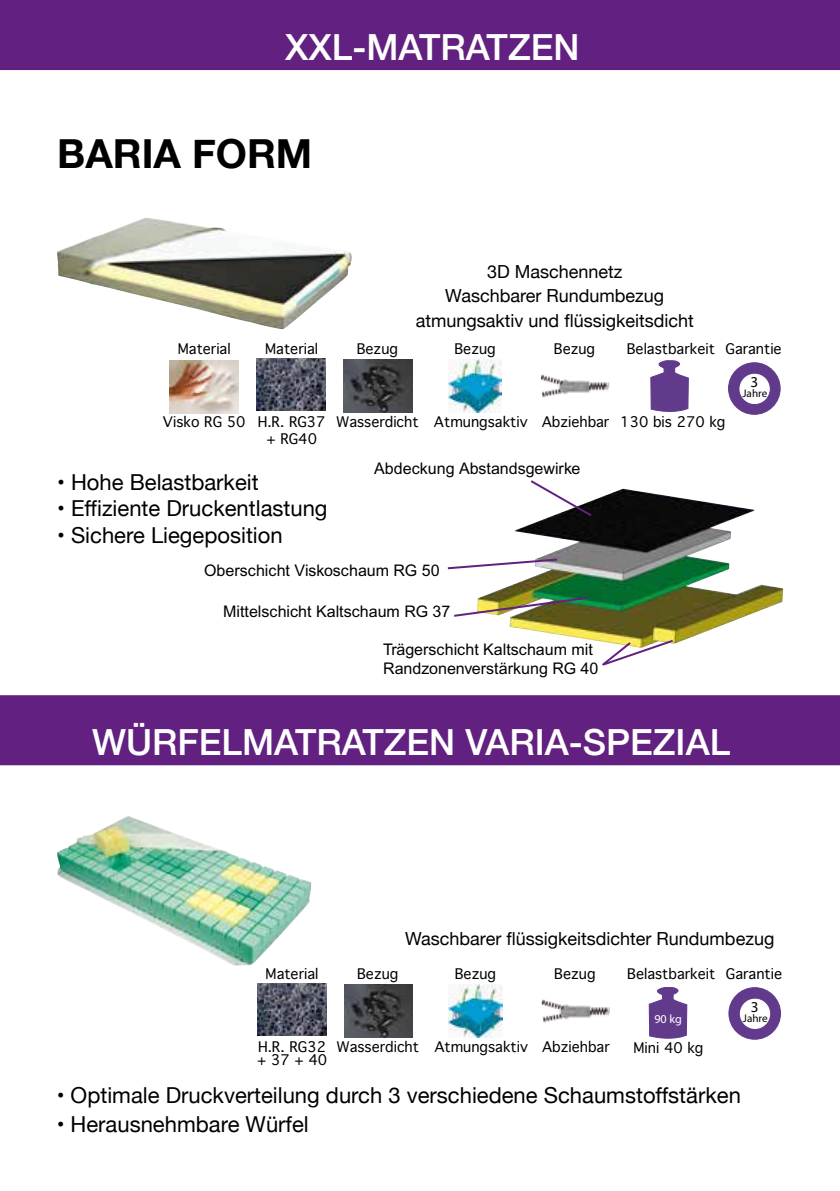
<style>
.page{position:relative;width:840px;height:1191px;background:#fff}
.page>*{position:absolute;margin:0;border:0;box-sizing:border-box;transform-origin:0 0}
.t1{font:700 40px "Helvetica Neue";color:#000}
.t2{font:500 36px "Helvetica Neue";color:#fff}
.t3{font:22px "Helvetica Neue";color:#000}
.t4{font:18px/24.4px "Helvetica Neue";color:#000;text-align:center}
.t5{font:16px/19.2px "Arial";color:#000}
.t6{font:15.2px "Myriad Pro";color:#000}
.t7{font:14px/16.8px "Geneva";color:#000;text-align:center}
.t8{font:12.2px "Myriad Pro";color:#fff}
.t9{font:11px "Myriad Pro";color:#000}
</style>
<div class="page">
<div style="left:0;top:0;width:839px;height:70px;background:#622181"></div>
<img style="left:57px;top:217px;width:294px;height:113px">
<img style="left:486px;top:489px;width:296px;height:155px">
<div style="left:0;top:695px;width:839px;height:70px;background:#622181"></div>
<img style="left:57px;top:816px;width:254px;height:149px">
<img style="left:170px;top:360px;width:68px;height:53px">
<img style="left:343px;top:360px;width:69px;height:53px">
<img style="left:448px;top:360px;width:53px;height:53px">
<img style="left:541px;top:374px;width:68px;height:24px">
<div style="left:728px;top:363px;width:51px;height:51px;background:#623a8b;border-radius:50%"></div>
<div style="left:727px;top:362px;width:53px;height:53px;border:1px solid #623a8b;border-radius:50%"></div>
<div style="left:738px;top:373px;width:32px;height:31px;background:#fff;border-radius:50%"></div>
<div style="left:738px;top:372px;width:32px;height:33px;border:1px solid #623a8b;border-radius:50%"></div>
<img style="left:257px;top:359px;width:68px;height:52px">
<svg style="left:650px;top:360px;width:39px;height:52px"></svg>
<img style="left:344px;top:984px;width:68px;height:53px">
<img style="left:448px;top:984px;width:54px;height:53px">
<img style="left:541px;top:999px;width:68px;height:24px">
<div style="left:728px;top:987px;width:52px;height:52px;background:#623a8b;border-radius:50%"></div>
<div style="left:728px;top:987px;width:52px;height:52px;border:1px solid #623a8b;border-radius:50%"></div>
<div style="left:738px;top:998px;width:32px;height:31px;background:#fff;border-radius:50%"></div>
<div style="left:738px;top:997px;width:32px;height:33px;border:1px solid #623a8b;border-radius:50%"></div>
<img style="left:257px;top:983px;width:69px;height:52px">
<svg style="left:648px;top:987px;width:39px;height:52px"></svg>
<svg style="left:599px;top:638px;width:75px;height:28px"></svg>
<img style="left:454px;top:595px;width:135px;height:23px">
<svg style="left:447px;top:557px;width:112px;height:13px"></svg>
<svg style="left:528px;top:480px;width:65px;height:38px"></svg>
<h2 class="t2" style="left:285px;top:18px;width:296px">XXL-MATRATZEN</h2>
<h1 class="t1" style="left:57px;top:122px;width:256px">BARIA FORM</h1>
<p class="t4" style="left:415px;top:260px;width:279px">3D Maschennetz<br>Waschbarer Rundumbezug atmungsaktiv und flüssigkeitsdicht</p>
<p class="t7" style="left:178px;top:340px;width:54px">Material</p>
<p class="t7" style="left:725px;top:340px;width:58px">Garantie</p>
<p class="t7" style="left:265px;top:340px;width:54px">Material</p>
<p class="t7" style="left:626px;top:340px;width:90px">Belastbarkeit</p>
<p class="t7" style="left:356px;top:340px;width:43px">Bezug</p>
<p class="t7" style="left:454px;top:340px;width:43px">Bezug</p>
<p class="t7" style="left:553px;top:340px;width:43px">Bezug</p>
<p class="t7" style="left:163px;top:413px;width:84px">Visko RG 50</p>
<p class="t7" style="left:257px;top:413px;width:69px">H.R. RG37 + RG40</p>
<h3 class="t3" style="left:57px;top:466px;width:203px">• Hohe Belastbarkeit</h3>
<h3 class="t3" style="left:57px;top:492px;width:272px">• Effiziente Druckentlastung</h3>
<h3 class="t3" style="left:57px;top:519px;width:227px">• Sichere Liegeposition</h3>
<p class="t7" style="left:336px;top:413px;width:84px">Wasserdicht</p>
<p class="t7" style="left:433px;top:413px;width:95px">Atmungsaktiv</p>
<p class="t7" style="left:541px;top:413px;width:69px">Abziehbar</p>
<p class="t5" style="left:374px;top:459px;width:208px">Abdeckung Abstandsgewirke</p>
<p class="t5" style="left:204px;top:561px;width:237px">Oberschicht Viskoschaum RG 50</p>
<p class="t5" style="left:223px;top:601px;width:228px">Mittelschicht Kaltschaum RG 37</p>
<p class="t5" style="left:383px;top:640px;width:216px">Trägerschicht Kaltschaum mit<br>Randzonenverstärkung RG 40</p>
<p class="t7" style="left:620px;top:413px;width:107px">130 bis 270 kg</p>
<p class="t6" style="left:750px;top:372px;width:9px">3</p>
<p class="t9" style="left:742px;top:386px;width:26px">Jahre</p>
<h2 class="t2" style="left:92px;top:713px;width:639px">WÜRFELMATRATZEN VARIA-SPEZIAL</h2>
<p class="t7" style="left:265px;top:965px;width:54px">Material</p>
<p class="t4" style="left:405px;top:927px;width:370px">Waschbarer flüssigkeitsdichter Rundumbezug</p>
<p class="t7" style="left:626px;top:965px;width:90px">Belastbarkeit</p>
<p class="t7" style="left:357px;top:965px;width:43px">Bezug</p>
<p class="t7" style="left:725px;top:965px;width:58px">Garantie</p>
<p class="t7" style="left:454px;top:965px;width:43px">Bezug</p>
<p class="t7" style="left:554px;top:965px;width:43px">Bezug</p>
<p class="t8" style="left:654px;top:1011px;width:29px">90 kg</p>
<p class="t6" style="left:750px;top:997px;width:9px">3</p>
<p class="t9" style="left:742px;top:1011px;width:26px">Jahre</p>
<p class="t7" style="left:336px;top:1038px;width:84px">Wasserdicht</p>
<p class="t7" style="left:434px;top:1038px;width:95px">Atmungsaktiv</p>
<p class="t7" style="left:541px;top:1038px;width:69px">Abziehbar</p>
<p class="t7" style="left:257px;top:1040px;width:72px;line-height:12.8px;text-align:left">H.R. RG32 + 37 + 40</p>
<p class="t7" style="left:633px;top:1039px;width:71px">Mini 40 kg</p>
<h3 class="t3" style="left:57px;top:1079px;width:685px">• Optimale Druckverteilung durch 3 verschiedene Schaumstoffstärken</h3>
<h3 class="t3" style="left:57px;top:1108px;width:253px">• Herausnehmbare Würfel</h3>
</div>
